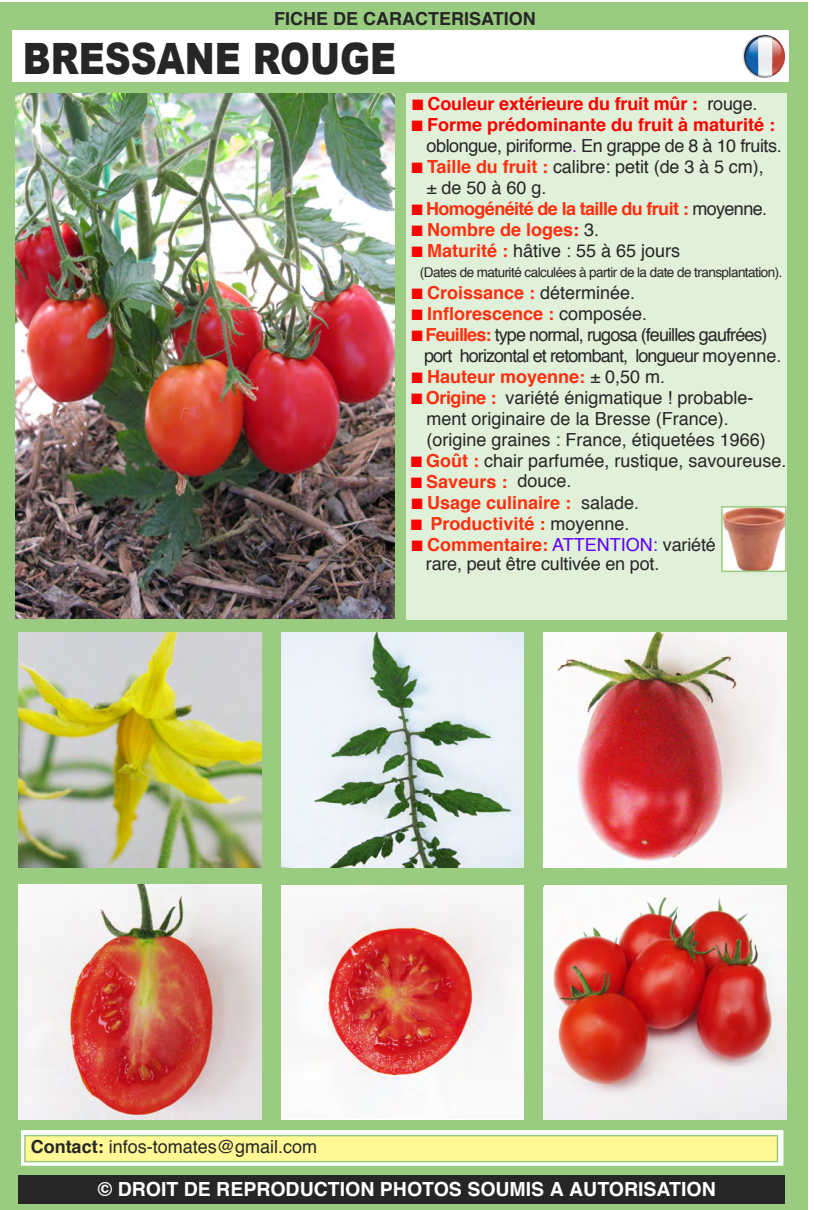
<style>
.page{position:relative;width:814px;height:1210px;background:#fff}
.page>*{position:absolute;margin:0;border:0;box-sizing:border-box;transform-origin:0 0}
.t1{font:900 43.2px "Arial";color:#272627;scale:.83 1}
.t2{font:700 19.5px "Helvetica";color:#fff}
.t3{font:18px/21px "Helvetica";color:#272627}
.t4{font:700 18px "Helvetica";color:#ff2f0f}
.t5{font:18px/21px "Helvetica";letter-spacing:-.05em;color:#272627}
.t6{font:18px/21px "Helvetica";letter-spacing:-.025em;color:#272627}
.t7{font:700 18px "Helvetica";letter-spacing:-.035em;color:#ff2f0f}
.t8{font:700 18px "Helvetica";letter-spacing:-.01em;color:#f00}
.t9{font:700 18px "Helvetica";color:#272627}
.t10{font:13.5px "Helvetica";letter-spacing:-.04em;color:#272627}
.s1{font-weight:400;color:#272627}
.s2{color:#f00}
.s3{font-weight:700;color:#f00}
.s4{color:#5f00ff}
.s5{font-weight:700;color:#ff2f0f}
.s6{font-weight:700}
</style>
<div class="page">
<div style="left:0;top:3px;width:808px;height:1207px;background:#99cc80"></div>
<div style="left:12px;top:31px;width:776px;height:51px;background:#fff"></div>
<div style="left:19px;top:1175px;width:766px;height:29px;background:#272627"></div>
<img style="left:16px;top:93px;width:378px;height:526px">
<img style="left:19px;top:632px;width:242px;height:235px">
<img style="left:281px;top:632px;width:243px;height:235px">
<img style="left:19px;top:885px;width:242px;height:235px">
<img style="left:281px;top:887px;width:243px;height:232px">
<img style="left:544px;top:632px;width:242px;height:235px">
<img style="left:544px;top:888px;width:242px;height:232px">
<svg style="left:742px;top:35px;width:43px;height:43px"></svg>
<svg style="left:744px;top:35px;width:41px;height:42px"></svg>
<svg style="left:23px;top:1132px;width:759px;height:32px;background:#f4f9f1"></svg>
<div style="left:20px;top:1129px;width:765px;height:38px;border:2px solid #99cc80"></div>
<div style="left:26px;top:1136px;width:751px;height:25px;background:#fff894"></div>
<div style="left:24px;top:1135px;width:754px;height:27px;border:2px solid #99cc80"></div>
<div style="left:407px;top:93px;width:380px;height:527px;background:#e0f0d9"></div>
<img style="left:724px;top:509px;width:60px;height:60px">
<div style="left:721px;top:506px;width:66px;height:66px;border:2px solid #99cc80"></div>
<p class="t9" style="left:274px;top:11px;width:263px">FICHE DE CARACTERISATION</p>
<h1 class="t1" style="left:23px;top:26px;width:451px">BRESSANE ROUGE</h1>
<p class="t8" style="left:412px;top:96px;width:347px">■ Couleur extérieure du fruit mûr : <span class="s1">rouge.</span></p>
<p class="t6" style="left:427px;top:115px;width:357px;text-indent:-15px"><span class="s2">■</span> <span class="s3">Forme prédominante du fruit à maturité : </span>oblongue, piriforme<span class="s4">.</span> En grappe de 8 à 10 fruits.</p>
<p class="t3" style="left:427px;top:157px;width:339px;text-indent:-15px"><span class="s2">■</span> <span class="s5">Taille du fruit :</span> calibre: petit (de 3 à 5 cm), ± de 50 à 60 g.</p>
<p class="t7" style="left:412px;top:201px;width:357px"><span class="s2">■</span> Homogénéité de la taille du fruit : <span class="s1">moyenne.</span></p>
<p class="t4" style="left:412px;top:222px;width:189px"><span class="s2">■</span> Nombre de loges<span class="s2">:</span> <span class="s1">3.</span></p>
<p class="t3" style="left:412px;top:241px;width:270px"><span class="s2">■</span> <span class="s5">Maturité :</span> hâtive : 55 à 65 jours</p>
<p class="t10" style="left:420px;top:267px;width:364px">(Dates de maturité calculées à partir de la date de transplantation).</p>
<p class="t4" style="left:412px;top:285px;width:225px"><span class="s2">■</span> Croissance : <span class="s1">déterminée.</span></p>
<p class="t4" style="left:412px;top:306px;width:237px"><span class="s2">■</span> Inflorescence : <span class="s1">composée.</span></p>
<p class="t5" style="left:424px;top:325px;width:359px;text-indent:-12px"><span class="s2">■</span> <span class="s5">Feuilles:</span> type normal, rugosa (feuilles gaufrées) port horizontal et retombant, longueur moyenne.</p>
<p class="t4" style="left:412px;top:369px;width:255px"><span class="s2">■</span> Hauteur moyenne: <span class="s1">± 0,50 m.</span></p>
<p class="t3" style="left:427px;top:388px;width:341px;text-indent:-15px"><span class="s2">■</span> <span class="s5">Origine :</span> variété énigmatique ! probable&shy;ment originaire de la Bresse (France). (origine graines : France, étiquetées 1966)</p>
<p class="t3" style="left:411px;top:451px;width:377px"><span class="s2">■</span> <span class="s5">Goût :</span> chair parfumée, rustique, savoureuse.</p>
<p class="t4" style="left:411px;top:474px;width:162px"><span class="s2">■</span> Saveurs : <span class="s1">douce.</span></p>
<p class="t4" style="left:412px;top:495px;width:229px"><span class="s2">■</span> Usage culinaire : <span class="s1">salade.</span></p>
<p class="t4" style="left:411px;top:516px;width:220px"><span class="s2">■</span> Productivité : <span class="s1">moyenne.</span></p>
<p class="t3" style="left:426px;top:536px;width:291px;line-height:19.5px;text-indent:-14px"><span class="s2">■</span> <span class="s5">Commentaire:</span> <span class="s4">ATTENTION:</span> variété rare, peut être cultivée en pot.</p>
<p class="t3" style="left:31px;top:1137px;width:288px"><span class="s6">Contact:</span> infos-tomates@gmail.com</p>
<p class="t2" style="left:98px;top:1181px;width:619px">© DROIT DE REPRODUCTION PHOTOS SOUMIS A AUTORISATION</p>
</div>
